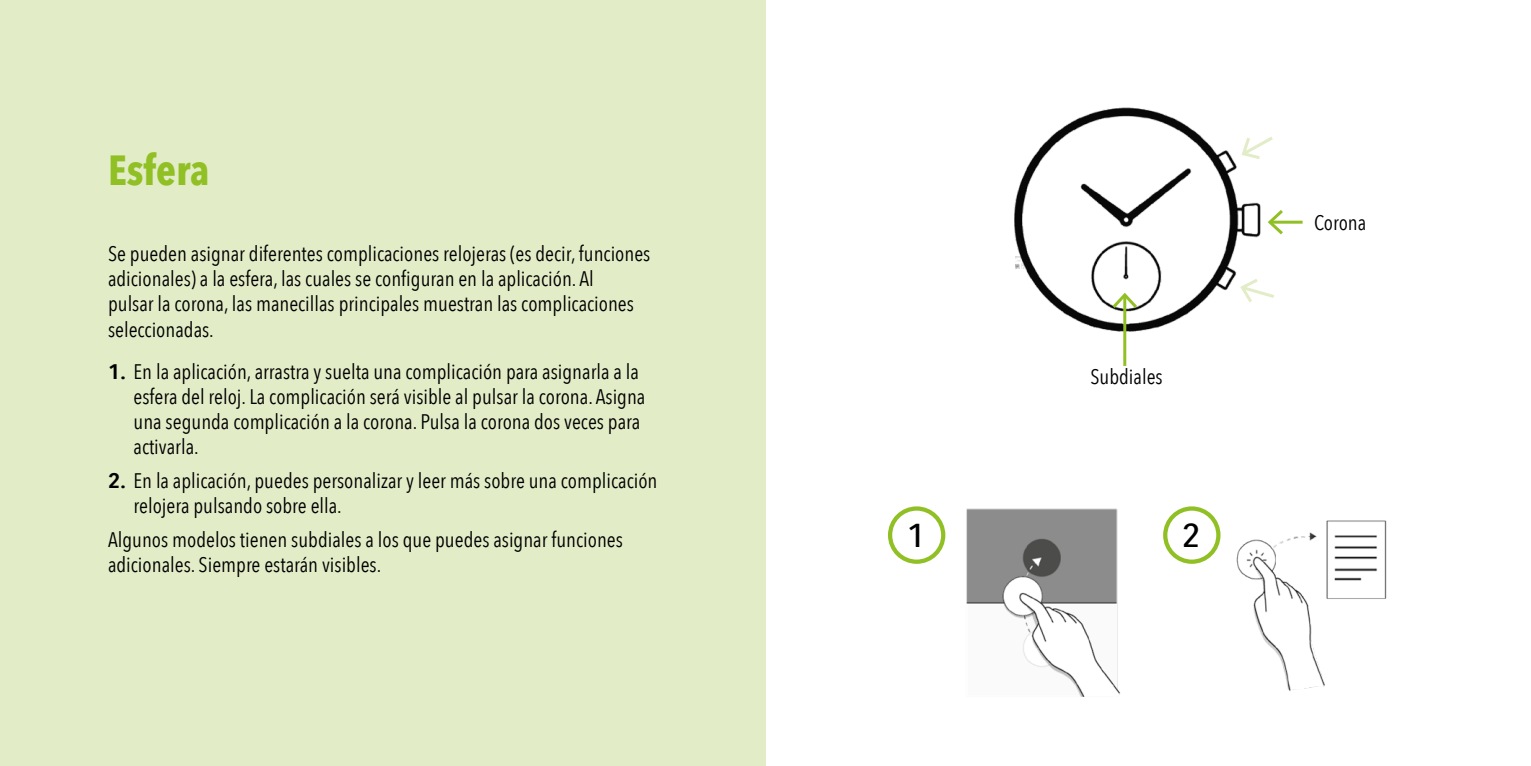
<style>
.page{position:relative;width:1531px;height:766px;background:#fff}
.page>*{position:absolute;margin:0;border:0;box-sizing:border-box;transform-origin:0 0}
.t1{font:700 42px "Avenir Next Condensed";color:#91c025}
.t2{font:500 33px "Avenir Next Condensed";color:#000;scale:1.17 1}
.t3{font:21px/25.2px "Avenir Next Condensed";color:#000}
.s1{font-weight:600}
</style>
<div class="page">
<div style="left:0;top:0;width:765px;height:765px;background:#e2ecc7"></div>
<img style="left:966px;top:107px;width:421px;height:589px">
<div style="left:888px;top:506px;width:57px;height:57px;border:4px solid #91c025;border-radius:50%"></div>
<div style="left:1163px;top:506px;width:57px;height:57px;border:4px solid #91c025;border-radius:50%"></div>
<hr style="left:1270px;top:220px;width:32px;height:3px;background:#91c025">
<svg style="left:1265px;top:207px;width:21px;height:30px"></svg>
<hr style="left:1123px;top:295px;width:3px;height:71px;background:#91c025">
<svg style="left:1109px;top:290px;width:31px;height:21px"></svg>
<svg style="left:1239px;top:134px;width:37px;height:27px"></svg>
<svg style="left:1238px;top:276px;width:39px;height:29px"></svg>
<h1 class="t1" style="left:108px;top:144px;width:103px">Esfera</h1>
<p class="t3" style="left:108px;top:240px;width:544px">Se pueden asignar diferentes complicaciones relojeras (es decir, funciones adicionales) a la esfera, las cuales se configuran en la aplicación. Al<br>pulsar la corona, las manecillas principales muestran las complicaciones seleccionadas.</p>
<p class="t3" style="left:134px;top:358px;width:513px;text-indent:-26px"><span class="s1">1.</span> En la aplicación, arrastra y suelta una complicación para asignarla a la esfera del reloj. La complicación será visible al pulsar la corona. Asigna una segunda complicación a la corona. Pulsa la corona dos veces para activarla.</p>
<p class="t3" style="left:134px;top:467px;width:525px;text-indent:-26px"><span class="s1">2.</span> En la aplicación, puedes personalizar y leer más sobre una complicación relojera pulsando sobre ella.</p>
<p class="t3" style="left:108px;top:526px;width:516px">Algunos modelos tienen subdiales a los que puedes asignar funciones adicionales. Siempre estarán visibles.</p>
<p class="t3" style="left:1090px;top:363px;width:74px">Subdiales</p>
<h2 class="t2" style="left:907px;top:515px;width:17px">1</h2>
<h2 class="t2" style="left:1182px;top:515px;width:17px">2</h2>
<p class="t3" style="left:1314px;top:209px;width:54px">Corona</p>
</div>
